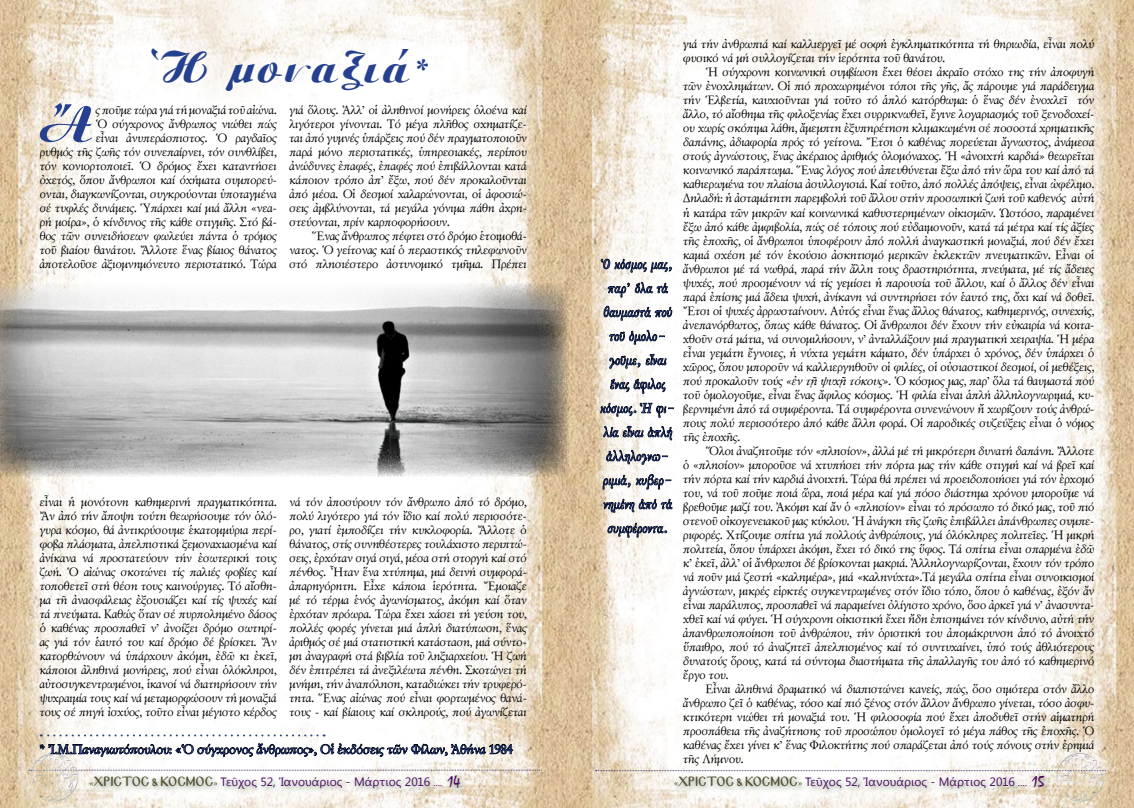
<style>
.page{position:relative;width:1134px;height:808px;background:#fff}
.page>*{position:absolute;margin:0;border:0;box-sizing:border-box;transform-origin:0 0}
.t1{font:italic 55.1px "SK Rich Pol Uni W Bold";color:#25408f}
.t2{font:italic 48px "SK Rich Pol Uni W Bold";color:#25408f}
.t3{font:14px/24px "GFS Baskerville";color:#25408f;text-align:center}
.t4{font:13px "SK Grace Pol Uni W";color:#25408f}
.t5{font:12px/14px "SK Grace Pol Uni W";color:#000;text-align:justify}
.t6{font:12px "Segoe UI";letter-spacing:.005em;color:#4d0c62}
.s1{font-size:35px}
.s2{font-family:"SK Grace Pol Uni W Italic"}
.s3{font-family:"Minion Pro";font-size:10px;color:#585134}
.s4{font-family:"Mg Byzantine UC Pol Normal";font-size:11.7px;color:#585134}
.s5{font-family:"Minion Pro";font-size:10px}
.s6{font-family:"Mistral";font-size:16px}
</style>
<div class="page">
<img style="left:0;top:0;width:1134px;height:808px">
<svg style="left:601px;top:251px;width:71px;height:22px"></svg>
<svg style="left:603px;top:282px;width:69px;height:63px"></svg>
<svg style="left:609px;top:351px;width:57px;height:18px"></svg>
<svg style="left:600px;top:378px;width:74px;height:135px"></svg>
<svg style="left:607px;top:519px;width:60px;height:19px"></svg>
<img style="left:0;top:283px;width:568px;height:193px">
<svg style="left:29px;top:730px;width:511px;height:78px"></svg>
<h2 class="t2" style="left:151px;top:36px;width:277px">Ἡ μοναξιά<span class="s1">*</span></h2>
<h1 class="t1" style="left:40px;top:89px;width:58px">Ἄ</h1>
<p class="t5" style="left:40px;top:103px;width:239px;text-align:right">ς ποῦμε τώρα γιά τή μοναξιά τοῦ αἰώνα.<br>Ὁ σύγχρονος ἄνθρωπος νιώθει πώς<br>εἶναι ἀνυπεράσπιστος. Ὁ ραγδαῖος<br>ρυθμός τῆς ζωῆς τόν συνεπαίρνει, τόν συνθλίβει, τόν κονιορτοποιεῖ. Ὁ δρόμος ἔχει καταντήσει ὀχετός, ὅπου ἄνθρωποι καί όχήματα συμπορεύ&shy;ονται, διαγκωνίζονται, συγκρούονται ὑποταγμένα σέ τυφλές δυνάμεις. Ὑπάρχει καί μιά ἄλλη «νεα&shy;ρή μοίρα», ὁ κίνδυνος τῆς κάθε στιγμῆς. Στό βά&shy;θος τῶν συνειδήσεων φωλεύει πάντα ὁ τρόμος τοῦ βιαίου θανάτου. Ἄλλοτε ἕνας βίαιος θάνατος ἀποτελοῦσε ἀξιομνημόνευτο περιστατικό. Τώρα</p>
<p class="t5" style="left:289px;top:103px;width:239px">γιά ὅλους. Ἀλλ’ οἱ ἀληθινοί μονήρεις ὁλοένα καί λιγότεροι γίνονται. Τό μέγα πλῆθος σχηματίζε&shy;ται ἀπό γυμνές ὑπάρξεις πού δέν πραγματοποιοῦν παρά μόνο περιστατικές, ὑπηρεσιακές, περίπου ἀνώδυνες ἐπαφές, ἐπαφές πού ἐπιβάλλονται κατά κάποιον τρόπο ἀπ’ ἔξω, πού δέν προκαλοῦνται ἀπό μέσα. Οἱ δεσμοί χαλαρώνονται, οἱ ἀφοσιώ&shy;σεις ἀμβλύνονται, τά μεγάλα γόνιμα πάθη ἀχρη&shy;στεύονται, πρίν καρποφορήσουν.</p>
<p class="t5" style="left:289px;top:229px;width:239px;text-indent:23px">Ἕνας ἄνθρωπος πέφτει στό δρόμο ἑτοιμοθά&shy;νατος. Ὁ γείτονας καί ὁ περαστικός τηλεφωνοῦν στό πλησιέστερο ἀστυνομικό τμῆμα. Πρέπει</p>
<p class="t5" style="left:40px;top:495px;width:239px">εἶναι ἡ μονότονη καθημερινή πραγματικότητα.<br>Ἄν ἀπό τήν ἄποψη τούτη θεωρήσουμε τόν ὁλό&shy;γυρα κόσμο, θά ἀντικρύσουμε ἑκατομμύρια περί&shy;φοβα πλάσματα, ἀπελπιστικά ξεμοναχιασμένα καί ἀνίκανα νά προστατεύουν τήν ἐσωτερική τους ζωή. Ὁ αἰώνας σκοτώνει τίς παλιές φοβίες καί τοποθετεῖ στή θέση τους καινούργιες. Τό αἴσθη&shy;μα τῆ ἀνασφάλειας ἐξουσιάζει καί τίς ψυχές καί τά πνεύματα. Καθώς ὅταν σέ πυρπολημένο δάσος ὁ καθένας προσπαθεῖ ν’ ἀνοίξει δρόμο σωτηρί&shy;ας γιά τόν ἑαυτό του καί δρόμο δέ βρίσκει. Ἄν κατορθώνουν νά ὑπάρχουν ἀκόμη, ἐδῶ κι ἐκεῖ, κάποιοι ἀληθινά μονήρεις, πού εἶναι ὁλόκληροι, αὐτοσυγκεντρωμένοι, ἱκανοί νά διατηρήσουν τήν ψυχραιμία τους καί νά μεταμορφώσουν τή μοναξιά τους σέ πηγή ἰσχύος, τοῦτο εἶναι μέγιστο κέρδος</p>
<p class="t5" style="left:289px;top:495px;width:239px">νά τόν ἀποσύρουν τόν ἄνθρωπο ἀπό τό δρόμο, πολύ λιγότερο γιά τόν ἴδιο καί πολύ περισσότε&shy;ρο, γιατί ἐμποδίζει τήν κυκλοφορία. Ἄλλοτε ὁ θάνατος, στίς συνηθέστερες τουλάχιστο περιπτώ&shy;σεις, ἐρχόταν σιγά σιγά, μέσα στή στοργή καί στό πένθος. Ἦταν ἕνα χτύπημα, μιά δεινή συμφορά&shy;ἀπαρηγόρητη. Εἶχε κάποια ἱερότητα. Ἔμοιαζε μέ τό τέρμα ἑνός ἀγωνίσματος, ἀκόμη καί ὅταν ἐρχόταν πρόωρα. Τώρα ἔχει χάσει τή γεύση του, πολλές φορές γίνεται μιά ἁπλή διατύπωση, ἕνας ἀριθμός σέ μιά στατιστική κατάσταση, μιά σύντο&shy;μη ἀναγραφή στά βιβλία τοῦ ληξιαρχείου. Ἡ ζωή δέν ἐπιτρέπει τά ἀνεξιλέωτα πένθη. Σκοτώνει τή μνήμη, τήν ἀναπόληση, καταδιώκει τήν τρυφερό&shy;τητα. Ἕνας αἰώνας πού εἶναι φορτωμένος θανά&shy;τους - καί βίαιους καί σκληρούς, πού ἀγωνίζεται</p>
<p class="t4" style="left:40px;top:741px;width:474px">* Ἰ.Μ.Παναγιωτόπουλου: «Ὁ σύγχρονος ἄνθρωπος», Οἱ ἐκδόσεις τῶν Φίλων, Ἀθήνα 1984</p>
<p class="t3" style="left:600px;top:253px;width:77px">Ὁ κόσμος μας, παρ’ ὅλα τά θαυμαστά πού τοῦ ὁμολο&shy;γοῦμε, εἶναι ἕνας ἄφιλος κόσμος. Ἡ φι&shy;λία εἶναι ἁπλή ἀλληλογνω&shy;ριμιά, κυβερ&shy;νημένη ἀπό τά συμφέροντα.</p>
<p class="t5" style="left:683px;top:38px;width:413px">γιά τήν ἀνθρωπιά καί καλλιεργεῖ μέ σοφή ἐγκληματικότητα τή θηριωδία, εἶναι πολύ φυσικό νά μή συλλογίζεται τήν ἱερότητα τοῦ θανάτου.</p>
<p class="t5" style="left:683px;top:66px;width:413px;text-indent:23px">Ἡ σύγχρονη κοινωνική συμβίωση ἔχει θέσει ἀκραῖο στόχο της τήν ἀποφυγή τῶν ἐνοχλημάτων. Οἱ πιό προχωρημένοι τόποι τῆς γῆς, ἄς πάρουμε γιά παράδειγμα τήν Ἑλβετία, καυχιοῦνται γιά τοῦτο τό ἁπλό κατόρθωμα: ὁ ἕνας δέν ἐνοχλεῖ τόν ἄλλο, τό αἴσθημα τῆς φιλοξενίας ἔχει συρρικνωθεῖ, ἔγινε λογαριασμός τοῦ ξενοδοχεί&shy;ου χωρίς σκόπιμα λάθη, ἄμεμπτη ἐξυπηρέτηση κλιμακωμένη σέ ποσοστά χρηματικῆς δαπάνης, ἀδιαφορία πρός τό γείτονα. Ἔτσι ὁ καθένας πορεύεται ἄγνωστος, ἀνάμεσα στούς ἀγνώστους, ἕνας ἀκέραιος ἀριθμός ὁλομόναχος. Ἡ «ἀνοιχτή καρδιά» θεωρεῖται κοινωνικό παράπτωμα. Ἕνας λόγος πού ἀπευθύνεται ἔξω ἀπό τήν ὥρα του καί ἀπό τά καθιερωμένα του πλαίσια ἀσυλλογισιά. Καί τοῦτο, ἀπό πολλές ἀπόψεις, εἶναι ὠφέλιμο.<br>Δηλαδή: ἡ ἀσταμάτητη παρεμβολή τοῦ ἄλλου στήν προσωπική ζωή τοῦ καθενός αὐτή ἡ κατάρα τῶν μικρῶν καί κοινωνικά καθυστερημένων οἰκισμῶν. Ὡστόσο, παραμένει ἔξω ἀπό κάθε ἀμφιβολία, πώς σέ τόπους πού εὐδαιμονοῦν, κατά τά μέτρα καί τίς ἀξίες τῆς ἐποχῆς, οἱ ἄνθρωποι ὑποφέρουν ἀπό πολλή ἀναγκαστική μοναξιά, πού δέν ἔχει καμιά σχέση μέ τόν ἑκούσιο ἀσκητισμό μερικῶν ἐκλεκτῶν πνευματικῶν. Εἶναι οἱ ἄνθρωποι μέ τά νωθρά, παρά τήν ἄλλη τους δραστηριότητα, πνεύματα, μέ τίς ἄδειες ψυχές, πού προσμένουν νά τίς γεμίσει ἡ παρουσία τοῦ ἄλλου, καί ὁ ἄλλος δέν εἶναι παρά ἐπίσης μιά ἄδεια ψυχή, ἀνίκανη νά συντηρήσει τόν ἑαυτό της, ὄχι καί νά δοθεῖ.<br>Ἔτσι οἱ ψυχές ἀρρωσταίνουν. Αὐτός εἶναι ἕνας ἄλλος θάνατος, καθημερινός, συνεχής, ἀνεπανόρθωτος, ὅπως κάθε θάνατος. Οἱ ἄνθρωποι δέν ἔχουν τήν εὐκαιρία νά κοιτα&shy;χθοῦν στά μάτια, νά συνομιλήσουν, ν’ ἀνταλλάξουν μιά πραγματική χειραψία. Ἡ μέρα εἶναι γεμάτη ἔγνοιες, ἡ νύχτα γεμάτη κάματο, δέν ὑπάρχει ὁ χρόνος, δέν ὑπάρχει ὁ χῶρος, ὅπου μποροῦν νά καλλιεργηθοῦν οἱ φιλίες, οἱ οὐσιαστικοί δεσμοί, οἱ μεθέξεις, πού προκαλοῦν τούς <span class="s2">«ἐν τῇ ψυχῇ τόκους».</span> Ὁ κόσμος μας, παρ’ ὅλα τά θαυμαστά πού τοῦ ὁμολογοῦμε, εἶναι ἕνας ἄφιλος κόσμος. Ἡ φιλία εἶναι ἁπλή ἀλληλογνωριμιά, κυ&shy;βερνημένη ἀπό τά συμφέροντα. Τά συμφέροντα συνενώνουν ἤ χωρίζουν τούς ἀνθρώ&shy;πους πολύ περισσότερο ἀπό κάθε ἄλλη φορά. Οἱ παροδικές συζεύξεις εἶναι ὁ νόμος τῆς ἐποχῆς.</p>
<p class="t5" style="left:683px;top:444px;width:413px;text-indent:23px">Ὅλοι ἀναζητοῦμε τόν «πλησίον», ἀλλά μέ τή μικρότερη δυνατή δαπάνη. Ἄλλοτε ὁ «πλησίον» μποροῦσε νά χτυπήσει τήν πόρτα μας τήν κάθε στιγμή καί νά βρεῖ καί τήν πόρτα καί τήν καρδιά ἀνοιχτή. Τώρα θά πρέπει νά προειδοποιήσει γιά τόν ἐρχομό του, νά τοῦ ποῦμε ποιά ὥρα, ποιά μέρα καί γιά πόσο διάστημα χρόνου μποροῦμε νά βρεθοῦμε μαζί του. Ἀκόμη καί ἄν ὁ «πλησίον» εἶναι τό πρόσωπο τό δικό μας, τοῦ πιό στενοῦ οἰκογενειακοῦ μας κύκλου. Ἡ ἀνάγκη τῆς ζωῆς ἐπιβάλλει ἀπάνθρωπες συμπε&shy;ριφορές. Χτίζουμε σπίτια γιά πολλούς ἀνθρώπους, γιά ὁλόκληρες πολιτεῖες. Ἡ μικρή πολιτεία, ὅπου ὑπάρχει ἀκόμη, ἔχει τό δικό της ὕφος. Τά σπίτια εἶναι σπαρμένα ἐδῶ κ’ ἐκεῖ, ἀλλ’ οἱ ἄνθρωποι δέ βρίσκονται μακριά. Ἀλληλογνωρίζονται, ἔχουν τόν τρόπο νά ποῦν μιά ζεστή «καλημέρα», μιά «καληνύχτα».Τά μεγάλα σπίτια εἶναι συνοικισμοί ἀγνώστων, μικρές εἱρκτές συγκεντρωμένες στόν ἴδιο τόπο, ὅπου ὁ καθένας, ἐξόν ἄν εἶναι παράλυπος, προσπαθεῖ νά παραμείνει ὀλίγιστο χρόνο, ὅσο ἀρκεῖ γιά ν’ ἀνασυντα&shy;χθεῖ καί νά φύγει. Ἡ σύγχρονη οἰκιστική ἔχει ἤδη ἐπισημάνει τόν κίνδυνο, αὐτή τήν ἀπανθρωποποίηση τοῦ ἀνθρώπου, τήν ὁριστική του ἀπομάκρυνση ἀπό τό ἀνοιχτό ὕπαιθρο, πού τό ἀναζητεῖ ἀπελπισμένος καί τό συντυχαίνει, ὑπό τούς ἀθλιότερους δυνατούς ὅρους, κατά τά σύντομα διαστήματα τῆς ἀπαλλαγῆς του ἀπό τό καθημερινό ἔργο του.</p>
<p class="t5" style="left:683px;top:682px;width:413px;text-indent:23px">Εἶναι ἀληθινά δραματικό νά διαπιστώνει κανείς, πώς, ὅσο σιμότερα στόν ἄλλο ἄνθρωπο ζεῖ ὁ καθένας, τόσο καί πιό ξένος στόν ἄλλον ἄνθρωπο γίνεται, τόσο ἀσφυ&shy;κτικότερη νιώθει τή μοναξιά του. Ἡ φιλοσοφία πού ἔχει ἀποδυθεῖ στήν αἱματηρή προσπάθεια τῆς ἀναζήτησης τοῦ προσώπου ὁμολογεῖ τό μέγα πάθος τῆς ἐποχῆς. Ὁ καθένας ἔχει γίνει κ’ ἕνας Φιλοκτήτης πού σπαράζεται ἀπό τούς πόνους στήν ἐρημιά τῆς Λήμνου.</p>
<p class="t6" style="left:89px;top:773px;width:372px"><span class="s3">«</span><span class="s4">ΧΡΙΣΤΟΣ &amp; ΚΟΣΜΟΣ</span><span class="s3">»</span> Τεῦχος 52, Ἰανουάριος - Μάρτιος 2016 <span class="s5">....</span> <span class="s6">14</span></p>
<p class="t6" style="left:674px;top:773px;width:372px"><span class="s3">«</span><span class="s4">ΧΡΙΣΤΟΣ &amp; ΚΟΣΜΟΣ</span><span class="s3">»</span> Τεῦχος 52, Ἰανουάριος - Μάρτιος 2016 <span class="s5">....</span> <span class="s6">15</span></p>
</div>
